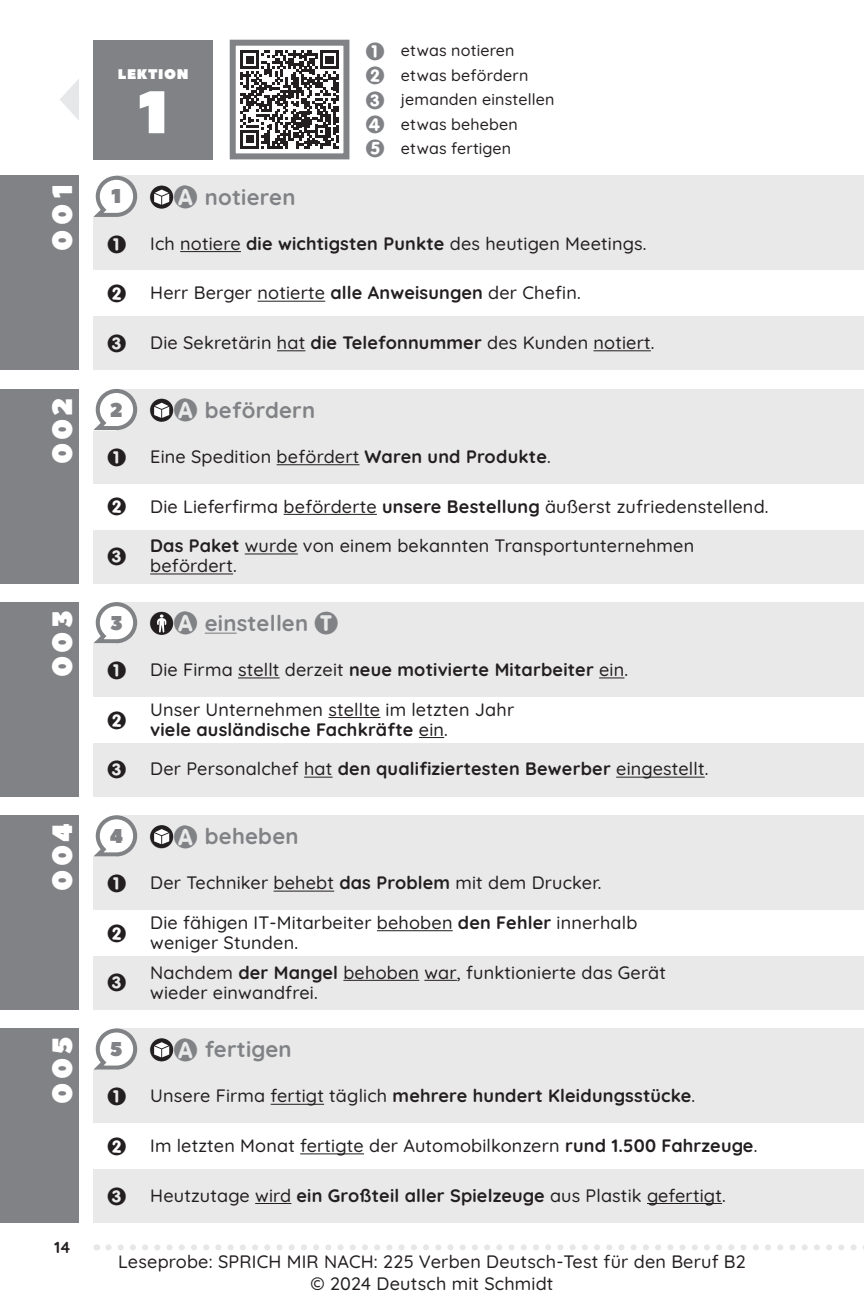
<style>
.page{position:relative;width:864px;height:1296px;background:#fff}
.page>*{position:absolute;margin:0;border:0;box-sizing:border-box;transform-origin:0 0}
.t1{font:60px "Peace Sans";color:#fff}
.t2{font:28px "Peace Sans";letter-spacing:.12em;color:#fff}
.t3{font:700 22px "Quicksand";letter-spacing:.01em;color:#808285}
.t4{font:22px "Circled";color:#231f20}
.t5{font:22px/24.4px "Circled";color:#808285;text-align:justify}
.t6{font:20px "Peace Sans";color:#808285}
.t7{font:500 18px/20px "Quicksand";letter-spacing:.01em;color:#231f20}
.t8{font:700 18px "Quicksand";letter-spacing:.01em;color:#231f20}
.t9{font:500 16px/24.4px "Quicksand";letter-spacing:.01em;color:#231f20}
.t10{font:700 16px "Quicksand";color:#231f20}
.t11{font:14px "Peace Sans";letter-spacing:.05em;color:#fff}
.s1{font-family:"Circled";font-weight:400;font-size:28px}
.s2{font-weight:700}
.s3{font-weight:500}
</style>
<div class="page">
<div style="left:93px;top:40px;width:120px;height:119px;background:#808285"></div>
<svg style="left:108px;top:1244px;width:756px;height:6px"></svg>
<div style="left:93px;top:176px;width:771px;height:194px;background:#e9e9e9"></div>
<div style="left:93px;top:271px;width:57px;height:45px;background:#fff"></div>
<div style="left:150px;top:271px;width:714px;height:45px;background:#fff"></div>
<div style="left:0;top:176px;width:79px;height:194px;background:#808285"></div>
<svg style="left:93px;top:175px;width:45px;height:42px;background:#d9d9da"></svg>
<div style="left:93px;top:1028px;width:771px;height:195px;background:#e9e9e9"></div>
<div style="left:93px;top:1123px;width:57px;height:46px;background:#fff"></div>
<div style="left:150px;top:1123px;width:714px;height:46px;background:#fff"></div>
<div style="left:0;top:1028px;width:79px;height:195px;background:#808285"></div>
<svg style="left:93px;top:1028px;width:45px;height:42px;background:#d9d9da"></svg>
<div style="left:93px;top:815px;width:771px;height:194px;background:#e9e9e9"></div>
<div style="left:93px;top:910px;width:57px;height:46px;background:#fff"></div>
<div style="left:150px;top:910px;width:714px;height:46px;background:#fff"></div>
<div style="left:0;top:815px;width:79px;height:194px;background:#808285"></div>
<svg style="left:93px;top:815px;width:45px;height:42px;background:#d9d9da"></svg>
<div style="left:93px;top:602px;width:771px;height:194px;background:#e9e9e9"></div>
<div style="left:93px;top:697px;width:57px;height:45px;background:#fff"></div>
<div style="left:150px;top:697px;width:714px;height:45px;background:#fff"></div>
<div style="left:0;top:602px;width:79px;height:194px;background:#808285"></div>
<svg style="left:93px;top:602px;width:45px;height:42px;background:#d9d9da"></svg>
<div style="left:93px;top:389px;width:771px;height:194px;background:#e9e9e9"></div>
<div style="left:93px;top:484px;width:57px;height:45px;background:#fff"></div>
<div style="left:150px;top:484px;width:714px;height:45px;background:#fff"></div>
<div style="left:0;top:389px;width:79px;height:194px;background:#808285"></div>
<svg style="left:93px;top:389px;width:45px;height:42px"></svg>
<svg style="left:60px;top:79px;width:19px;height:41px"></svg>
<svg style="left:240px;top:50px;width:99px;height:99px"></svg>
<div style="left:230px;top:40px;width:119px;height:119px;border:6px solid #808285"></div>
<hr style="left:180px;top:251px;width:61px;height:1px;background:#231f20">
<hr style="left:257px;top:301px;width:68px;height:1px;background:#231f20">
<svg style="left:277px;top:350px;width:28px;height:1px"></svg>
<hr style="left:594px;top:350px;width:57px;height:1px;background:#231f20">
<hr style="left:271px;top:1104px;width:53px;height:1px;background:#231f20">
<hr style="left:300px;top:1153px;width:64px;height:1px;background:#231f20">
<hr style="left:255px;top:1203px;width:36px;height:1px;background:#231f20">
<hr style="left:647px;top:1203px;width:75px;height:1px;background:#231f20">
<hr style="left:274px;top:891px;width:60px;height:1px;background:#231f20">
<hr style="left:377px;top:930px;width:76px;height:1px;background:#231f20">
<hr style="left:343px;top:980px;width:76px;height:1px;background:#231f20">
<hr style="left:424px;top:980px;width:33px;height:1px;background:#231f20">
<hr style="left:238px;top:677px;width:42px;height:1px;background:#231f20">
<svg style="left:599px;top:677px;width:25px;height:1px"></svg>
<hr style="left:328px;top:717px;width:52px;height:1px;background:#231f20">
<svg style="left:419px;top:737px;width:25px;height:1px"></svg>
<hr style="left:205px;top:633px;width:32px;height:1px;background:#808285">
<svg style="left:304px;top:777px;width:29px;height:1px"></svg>
<hr style="left:616px;top:777px;width:89px;height:1px;background:#231f20">
<hr style="left:277px;top:464px;width:83px;height:1px;background:#231f20">
<hr style="left:284px;top:514px;width:93px;height:1px;background:#231f20">
<hr style="left:245px;top:554px;width:53px;height:1px;background:#231f20">
<hr style="left:150px;top:574px;width:83px;height:1px;background:#231f20">
<svg style="left:150px;top:186px;width:23px;height:23px"></svg>
<svg style="left:154px;top:190px;width:15px;height:15px"></svg>
<svg style="left:150px;top:399px;width:23px;height:23px"></svg>
<svg style="left:154px;top:403px;width:15px;height:15px"></svg>
<svg style="left:150px;top:825px;width:23px;height:23px"></svg>
<svg style="left:154px;top:829px;width:15px;height:15px"></svg>
<svg style="left:150px;top:1038px;width:23px;height:23px"></svg>
<svg style="left:154px;top:1042px;width:15px;height:15px"></svg>
<div style="left:150px;top:612px;width:23px;height:23px;background:#231f20;border-radius:50%"></div>
<svg style="left:157px;top:614px;width:10px;height:18px"></svg>
<h2 class="t2" style="left:43px;top:251px;width:68px;rotate:-90deg">001</h2>
<h2 class="t2" style="left:43px;top:464px;width:68px;rotate:-90deg">002</h2>
<h2 class="t2" style="left:43px;top:677px;width:68px;rotate:-90deg">003</h2>
<h2 class="t2" style="left:43px;top:891px;width:68px;rotate:-90deg">004</h2>
<h2 class="t2" style="left:43px;top:1104px;width:68px;rotate:-90deg">005</h2>
<p class="t10" style="left:54px;top:1235px;width:18px">14</p>
<p class="t11" style="left:118px;top:64px;width:72px">LEKTION</p>
<h1 class="t1" style="left:139px;top:72px;width:31px">1</h1>
<p class="t6" style="left:112px;top:183px;width:11px">1</p>
<p class="t3" style="left:150px;top:179px;width:147px"><span class="s1">XA</span> notieren</p>
<p class="t5" style="left:366px;top:40px;width:20px">1<br>2<br>3<br>4<br>5</p>
<p class="t9" style="left:401px;top:37px;width:155px">etwas notieren etwas befördern jemanden einstellen etwas beheben etwas fertigen</p>
<p class="t4" style="left:108px;top:232px;width:20px">1</p>
<p class="t4" style="left:108px;top:282px;width:20px">2</p>
<p class="t4" style="left:108px;top:331px;width:20px">3</p>
<p class="t6" style="left:110px;top:396px;width:15px">2</p>
<p class="t4" style="left:108px;top:445px;width:20px">1</p>
<p class="t4" style="left:108px;top:495px;width:20px">2</p>
<p class="t4" style="left:108px;top:545px;width:20px">3</p>
<p class="t6" style="left:110px;top:609px;width:14px">3</p>
<p class="t4" style="left:108px;top:658px;width:20px">1</p>
<p class="t4" style="left:108px;top:708px;width:20px">2</p>
<p class="t4" style="left:108px;top:758px;width:20px">3</p>
<p class="t6" style="left:110px;top:823px;width:15px">4</p>
<p class="t4" style="left:108px;top:872px;width:20px">1</p>
<p class="t4" style="left:108px;top:921px;width:20px">2</p>
<p class="t4" style="left:108px;top:971px;width:20px">3</p>
<p class="t6" style="left:110px;top:1036px;width:14px">5</p>
<p class="t4" style="left:108px;top:1085px;width:20px">1</p>
<p class="t4" style="left:108px;top:1134px;width:20px">2</p>
<p class="t4" style="left:108px;top:1184px;width:20px">3</p>
<p class="t7" style="left:150px;top:232px;width:498px">Ich notiere <span class="s2">die wichtigsten Punkte</span> des heutigen Meetings.</p>
<p class="t7" style="left:150px;top:281px;width:432px">Herr Berger notierte <span class="s2">alle Anweisungen</span> der Chefin.</p>
<p class="t7" style="left:150px;top:331px;width:506px">Die Sekretärin hat <span class="s2">die Telefonnummer</span> des Kunden notiert.</p>
<p class="t3" style="left:150px;top:392px;width:166px"><span class="s1">XA</span> befördern</p>
<p class="t7" style="left:150px;top:445px;width:402px">Eine Spedition befördert <span class="s2">Waren und Produkte</span>.</p>
<p class="t7" style="left:150px;top:494px;width:620px">Die Lieferfirma beförderte <span class="s2">unsere Bestellung</span> äußerst zufriedenstellend.</p>
<p class="t7" style="left:150px;top:534px;width:545px"><span class="s2">Das Paket</span> wurde von einem bekannten Transportunternehmen befördert.</p>
<p class="t3" style="left:150px;top:605px;width:190px"><span class="s1">XA</span> einstellen <span class="s1">T</span></p>
<p class="t7" style="left:150px;top:658px;width:479px">Die Firma stellt derzeit <span class="s2">neue motivierte Mitarbeiter</span> ein.</p>
<p class="t7" style="left:150px;top:698px;width:365px">Unser Unternehmen stellte im letzten Jahr <span class="s2">viele ausländische Fachkräfte</span> ein.</p>
<p class="t7" style="left:150px;top:757px;width:560px">Der Personalchef hat <span class="s2">den qualifiziertesten Bewerber</span> eingestellt.</p>
<p class="t3" style="left:150px;top:818px;width:150px"><span class="s1">XA</span> beheben</p>
<p class="t7" style="left:150px;top:871px;width:453px">Der Techniker behebt <span class="s2">das Problem</span> mit dem Drucker.</p>
<p class="t7" style="left:150px;top:911px;width:489px">Die fähigen IT-Mitarbeiter behoben <span class="s2">den Fehler</span> innerhalb weniger Stunden.</p>
<p class="t7" style="left:150px;top:960px;width:517px">Nachdem <span class="s2">der Mangel</span> behoben war, funktionierte das Gerät wieder einwandfrei.</p>
<p class="t3" style="left:150px;top:1031px;width:143px"><span class="s1">XA</span> fertigen</p>
<p class="t8" style="left:150px;top:1081px;width:547px"><span class="s3">Unsere Firma fertigt täglich</span> mehrere hundert Kleidungsstücke<span class="s3">.</span></p>
<p class="t7" style="left:150px;top:1134px;width:609px">Im letzten Monat fertigte der Automobilkonzern <span class="s2">rund 1.500 Fahrzeuge</span>.</p>
<p class="t7" style="left:150px;top:1184px;width:577px">Heutzutage wird <span class="s2">ein Großteil aller Spielzeuge</span> aus Plastik gefertigt.</p>
<p class="t7" style="left:118px;top:1249px;width:629px;line-height:21.6px;text-align:center">Leseprobe: SPRICH MIR NACH: 225 Verben Deutsch-Test für den Beruf B2 © 2024 Deutsch mit Schmidt</p>
</div>
